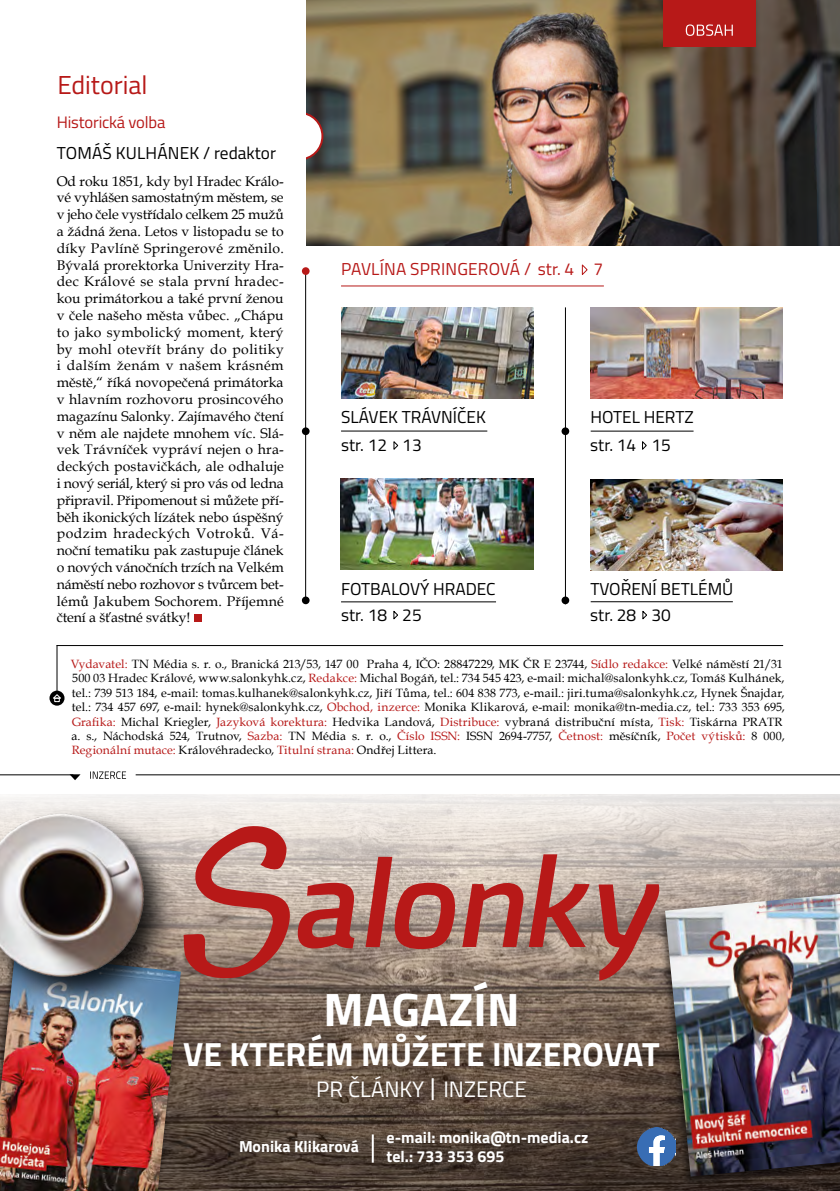
<style>
.page{position:relative;width:840px;height:1191px;background:#fff}
.page>*{position:absolute;margin:0;border:0;box-sizing:border-box;transform-origin:0 0}
.t1{font:700 47px "Titillium Web";color:#fff}
.t2{font:700 33.6px "Titillium Web";color:#fff}
.t3{font:26px "Titillium Web";color:#b71918}
.t4{font:22.4px "Titillium Web";color:#fff}
.t5{font:17.2px "Titillium Web";color:#000}
.t6{font:17.2px "Titillium Web";letter-spacing:.01em;color:#b71918}
.t7{font:16.6px "Titillium Web";letter-spacing:-.01em;color:#b71918}
.t8{font:700 16px/19.2px "Titillium Web";color:#fff}
.t9{font:14px/16.8px "Book Antiqua";letter-spacing:.015em;color:#000;text-align:justify}
.t10{font:12px/14.4px "Book Antiqua";letter-spacing:.01em;color:#000}
.s1{color:#b71918}
.s2{font-weight:300;font-size:31.2px}
</style>
<div class="page">
<img style="left:306px;top:0;width:533px;height:245px">
<hr style="left:57px;top:645px;width:725px;height:1px;background:#000">
<div style="left:275px;top:113px;width:47px;height:46px;background:#fff;border-radius:50%"></div>
<div style="left:274px;top:112px;width:49px;height:48px;border:2px solid #b71918;border-radius:50%"></div>
<hr style="left:305px;top:268px;width:1px;height:331px;background:#000">
<div style="left:302px;top:267px;width:7px;height:8px;background:#b71918;border-radius:50%"></div>
<div style="left:259px;top:84px;width:47px;height:99px;background:#fff"></div>
<div style="left:194px;top:614px;width:7px;height:7px;background:#b71918"></div>
<div style="left:302px;top:427px;width:7px;height:8px;background:#000;border-radius:50%"></div>
<div style="left:302px;top:596px;width:7px;height:8px;background:#000;border-radius:50%"></div>
<img style="left:590px;top:307px;width:192px;height:91px">
<img style="left:341px;top:307px;width:192px;height:91px">
<img style="left:340px;top:478px;width:193px;height:91px">
<hr style="left:564px;top:307px;width:1px;height:297px;background:#000">
<hr style="left:341px;top:285px;width:262px;height:1px;background:#b71918">
<hr style="left:341px;top:430px;width:146px;height:1px;background:#000">
<svg style="left:393px;top:441px;width:5px;height:9px"></svg>
<hr style="left:590px;top:430px;width:103px;height:1px;background:#000">
<hr style="left:341px;top:601px;width:154px;height:1px;background:#000">
<hr style="left:590px;top:601px;width:142px;height:1px;background:#000">
<svg style="left:581px;top:264px;width:7px;height:11px"></svg>
<svg style="left:642px;top:441px;width:5px;height:9px"></svg>
<svg style="left:642px;top:610px;width:5px;height:10px"></svg>
<svg style="left:393px;top:610px;width:5px;height:10px"></svg>
<div style="left:561px;top:427px;width:8px;height:8px;background:#000;border-radius:50%"></div>
<div style="left:561px;top:596px;width:8px;height:8px;background:#000;border-radius:50%"></div>
<div style="left:663px;top:0;width:92px;height:47px;background:#b71918"></div>
<svg style="left:685px;top:24px;width:47px;height:12px"></svg>
<img style="left:590px;top:479px;width:192px;height:91px">
<svg style="left:90px;top:771px;width:36px;height:8px"></svg>
<svg style="left:69px;top:774px;width:11px;height:6px"></svg>
<hr style="left:0;top:774px;width:73px;height:1px;background:#000">
<hr style="left:136px;top:774px;width:703px;height:1px;background:#000">
<hr style="left:56px;top:645px;width:1px;height:55px;background:#000">
<svg style="left:49px;top:690px;width:15px;height:15px"></svg>
<svg style="left:52px;top:693px;width:10px;height:9px"></svg>
<img style="left:0;top:794px;width:839px;height:116px">
<svg style="left:179px;top:910px;width:660px;height:281px;background:#635346"></svg>
<img style="left:0;top:954px;width:181px;height:237px">
<svg style="left:598px;top:884px;width:61px;height:96px;background:#aa6058"></svg>
<svg style="left:365px;top:854px;width:224px;height:95px;background:#bc7971"></svg>
<svg style="left:183px;top:825px;width:171px;height:155px;background:#b98179"></svg>
<div style="left:0;top:806px;width:179px;height:206px;background:#000;opacity:.85"></div>
<img style="left:0;top:808px;width:160px;height:172px">
<hr style="left:371px;top:1134px;width:2px;height:28px;background:#fff">
<img style="left:636px;top:1127px;width:20px;height:38px">
<div style="left:656px;top:892px;width:183px;height:295px;background:#000;opacity:.5"></div>
<img style="left:664px;top:894px;width:175px;height:282px">
<h3 class="t3" style="left:57px;top:66px;width:92px">Editorial</h3>
<p class="t7" style="left:57px;top:110px;width:110px">Historická volba</p>
<p class="t5" style="left:57px;top:140px;width:220px">TOMÁŠ KULHÁNEK / redaktor</p>
<p class="t9" style="left:57px;top:172px;width:228px">Od roku 1851, kdy byl Hradec Králo&shy;vé vyhlášen samostatným městem, se v jeho čele vystřídalo celkem 25 mužů a žádná žena. Letos v listopadu se to díky Pavlíně Springerové změnilo.<br>Bývalá prorektorka Univerzity Hra&shy;dec Králové se stala první hradec&shy;kou primátorkou a také první ženou v čele našeho města vůbec. „Chápu to jako symbolický moment, který by mohl otevřít brány do politiky i dalším ženám v našem krásném městě,“ říká novopečená primátorka v hlavním rozhovoru prosincového magazínu Salonky. Zajímavého čtení v něm ale najdete mnohem víc. Slá&shy;vek Trávníček vypráví nejen o hra&shy;deckých postavičkách, ale odhaluje i nový seriál, který si pro vás od ledna připravil. Připomenout si můžete pří&shy;běh ikonických lízátek nebo úspěšný podzim hradeckých Votroků. Vá&shy;noční tematiku pak zastupuje článek o nových vánočních trzích na Velkém náměstí nebo rozhovor s tvůrcem bet&shy;lémů Jakubem Sochorem. Příjemné čtení a šťastné svátky!</p>
<p class="t6" style="left:341px;top:257px;width:263px">PAVLÍNA SPRINGEROVÁ / str. 4 7</p>
<p class="t5" style="left:341px;top:405px;width:146px">SLÁVEK TRÁVNÍČEK</p>
<p class="t5" style="left:341px;top:433px;width:82px">str. 12 13</p>
<p class="t5" style="left:590px;top:405px;width:105px">HOTEL HERTZ</p>
<p class="t5" style="left:590px;top:433px;width:82px">str. 14 15</p>
<p class="t5" style="left:341px;top:576px;width:156px">FOTBALOVÝ HRADEC</p>
<p class="t5" style="left:590px;top:576px;width:144px">TVOŘENÍ BETLÉMŮ</p>
<p class="t5" style="left:341px;top:602px;width:82px">str. 18 25</p>
<p class="t5" style="left:590px;top:602px;width:82px">str. 28 30</p>
<p class="t10" style="left:71px;top:656px;width:715px"><span class="s1">Vydavatel:</span> TN Média s. r. o., Branická 213/53, 147 00 Praha 4, IČO: 28847229, MK ČR E 23744, <span class="s1">Sídlo redakce:</span> Velké náměstí 21/31<br>500 03 Hradec Králové, www.salonkyhk.cz, <span class="s1">Redakce:</span> Michal Bogáň, tel.: 734 545 423, e-mail: michal@salonkyhk.cz, Tomáš Kulhánek, tel.: 739 513 184, e-mail: tomas.kulhanek@salonkyhk.cz, Jiří Tůma, tel.: 604 838 773, e-mail.: jiri.tuma@salonkyhk.cz, Hynek Šnajdar, tel.: 734 457 697, e-mail: hynek@salonkyhk.cz, <span class="s1">Obchod, inzerce:</span> Monika Klikarová, e-mail: monika@tn-media.cz, tel.: 733 353 695, <span class="s1">Grafika:</span> Michal Kriegler, <span class="s1">Jazyková korektura:</span> Hedvika Landová, <span class="s1">Distribuce:</span> vybraná distribuční místa, <span class="s1">Tisk:</span> Tiskárna PRATR a. s., Náchodská 524, Trutnov, <span class="s1">Sazba:</span> TN Média s. r. o., <span class="s1">Číslo ISSN:</span> ISSN 2694-7757, <span class="s1">Četnost:</span> měsíčník, <span class="s1">Počet výtisků:</span> 8 000, <span class="s1">Regionální mutace:</span> Královéhradecko, <span class="s1">Titulní strana:</span> Ondřej Littera.</p>
<h1 class="t1" style="left:323px;top:973px;width:197px">MAGAZÍN</h1>
<h2 class="t2" style="left:183px;top:1028px;width:477px">VE KTERÉM MŮŽETE INZEROVAT</h2>
<h3 class="t4" style="left:316px;top:1073px;width:212px">PR ČLÁNKY <span class="s2">I</span> INZERCE</h3>
<p class="t8" style="left:239px;top:1136px;width:121px">Monika Klikarová</p>
<p class="t8" style="left:386px;top:1127px;width:203px">e-mail: monika@tn-media.cz tel.: 733 353 695</p>
</div>
